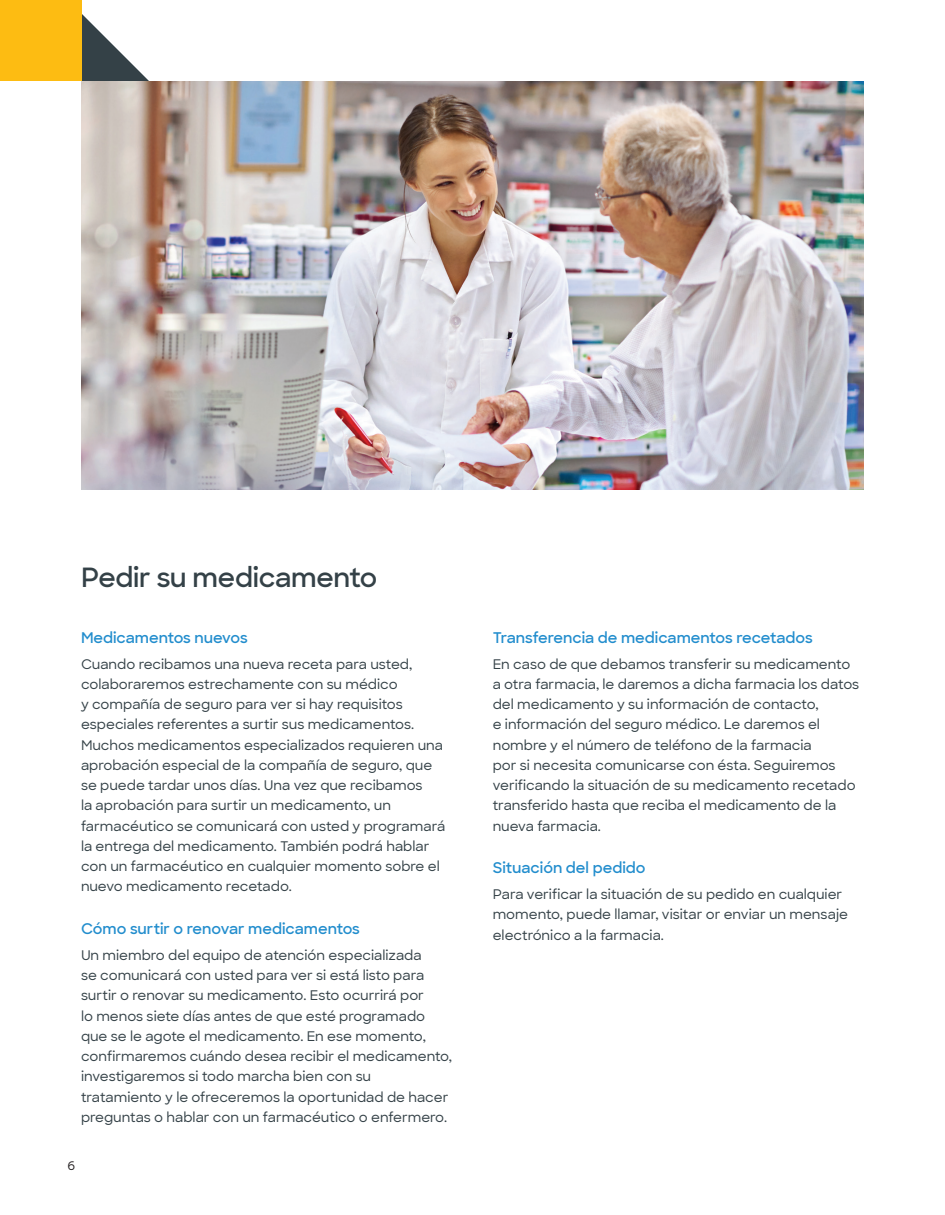
<style>
.page{position:relative;width:945px;height:1215px;background:#fff}
.page>*{position:absolute;margin:0;border:0;box-sizing:border-box;transform-origin:0 0}
.t1{font:600 27px "Sharp Sans";letter-spacing:-.01em;color:#344147}
.t2{font:600 15px "Sharp Sans";color:#228dcd}
.t3{font:500 13.5px/20.2px "Sharp Sans";color:#344147}
.t4{font:500 12px "Sharp Sans";color:#231f20}
</style>
<div class="page">
<svg style="left:81px;top:14px;width:68px;height:67px"></svg>
<div style="left:0;top:0;width:81px;height:81px;background:#fdbc12"></div>
<img style="left:81px;top:81px;width:783px;height:409px">
<h1 class="t1" style="left:81px;top:557px;width:298px">Pedir su medicamento</h1>
<p class="t2" style="left:81px;top:627px;width:168px">Medicamentos nuevos</p>
<p class="t3" style="left:81px;top:653px;width:366px">Cuando recibamos una nueva receta para usted, colaboraremos estrechamente con su médico<br>y compañía de seguro para ver si hay requisitos especiales referentes a surtir sus medicamentos.<br>Muchos medicamentos especializados requieren una aprobación especial de la compañía de seguro, que se puede tardar unos días. Una vez que recibamos<br>la aprobación para surtir un medicamento, un farmacéutico se comunicará con usted y programará la entrega del medicamento. También podrá hablar con un farmacéutico en cualquier momento sobre el nuevo medicamento recetado.</p>
<p class="t2" style="left:81px;top:918px;width:280px">Cómo surtir o renovar medicamentos</p>
<p class="t3" style="left:81px;top:944px;width:373px">Un miembro del equipo de atención especializada<br>se comunicará con usted para ver si está listo para surtir o renovar su medicamento. Esto ocurrirá por<br>lo menos siete días antes de que esté programado que se le agote el medicamento. En ese momento, confirmaremos cuándo desea recibir el medicamento, investigaremos si todo marcha bien con su tratamiento y le ofreceremos la oportunidad de hacer preguntas o hablar con un farmacéutico o enfermero.</p>
<p class="t4" style="left:68px;top:1157px;width:9px">6</p>
<p class="t2" style="left:493px;top:627px;width:322px">Transferencia de medicamentos recetados</p>
<p class="t3" style="left:493px;top:653px;width:368px">En caso de que debamos transferir su medicamento a otra farmacia, le daremos a dicha farmacia los datos del medicamento y su información de contacto,<br>e información del seguro médico. Le daremos el nombre y el número de teléfono de la farmacia<br>por si necesita comunicarse con ésta. Seguiremos verificando la situación de su medicamento recetado transferido hasta que reciba el medicamento de la nueva farmacia.</p>
<p class="t2" style="left:493px;top:857px;width:154px">Situación del pedido</p>
<p class="t3" style="left:493px;top:883px;width:357px">Para verificar la situación de su pedido en cualquier momento, puede llamar, visitar or enviar un mensaje electrónico a la farmacia.</p>
</div>
